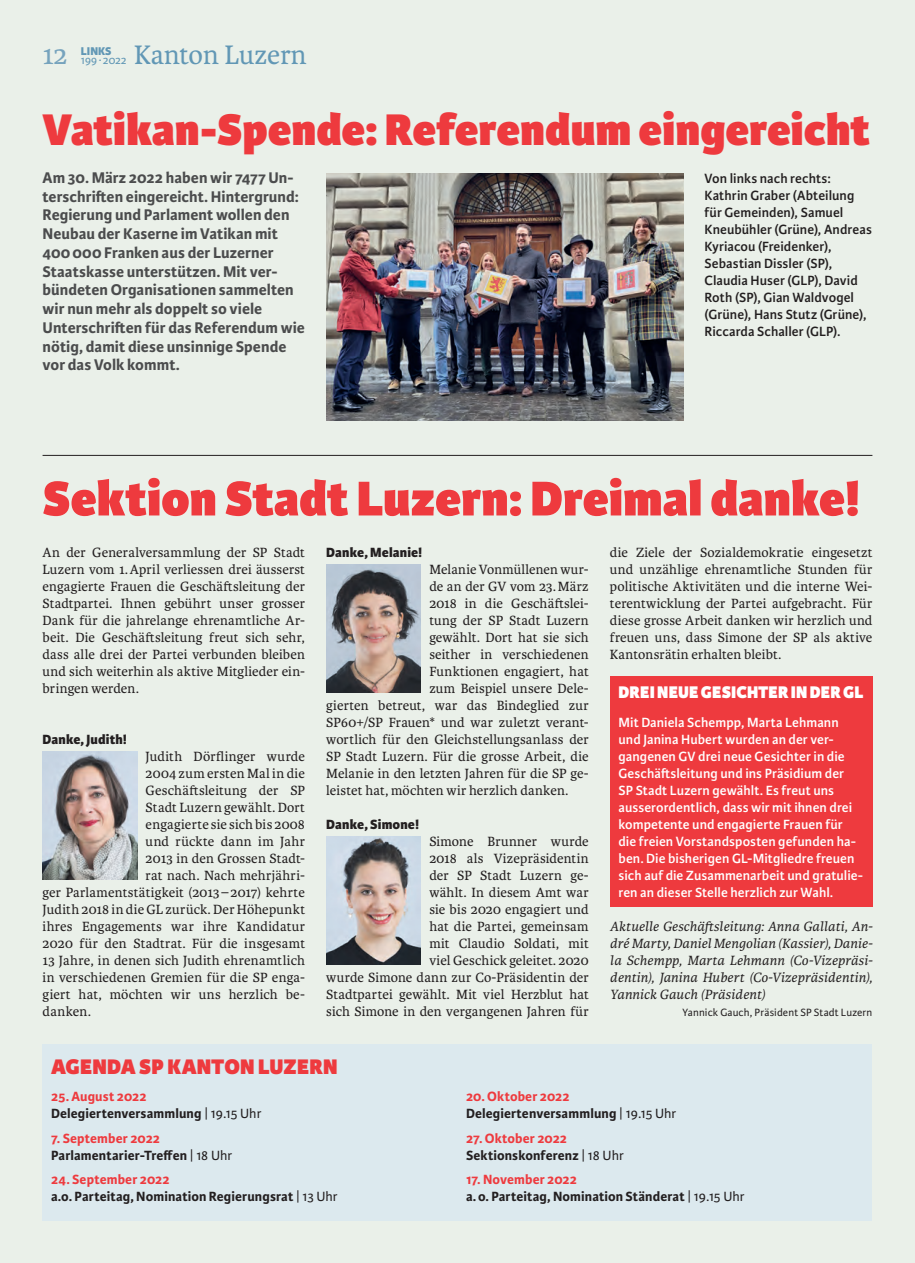
<style>
.page{position:relative;width:915px;height:1263px;background:#fff}
.page>*{position:absolute;margin:0;border:0;box-sizing:border-box;transform-origin:0 0}
.t1{font:800 52.2px "Karmina Sans";color:#ee3a3e}
.t2{font:800 47.25px "Karmina Sans";letter-spacing:.005em;color:#ee3a3e}
.t3{font:28.5px "Karmina";color:#6197b5}
.t4{font:28.5px "Karmina";color:#76a3bd}
.t5{font:800 22.5px "Karmina Sans";letter-spacing:.005em;color:#ee3a3e}
.t6{font:800 18px "Karmina Sans";letter-spacing:.01em;color:#fff}
.t7{font:700 16.5px/18.8px "Karmina Sans";letter-spacing:.005em;color:#4b4c4d}
.t8{font:14.25px/17px "Karmina";letter-spacing:.01em;color:#231f20;text-align:justify}
.t9{font:600 14.25px/17px "Karmina Sans";letter-spacing:.005em;color:#fff}
.t10{font:700 14.25px/16.5px "Karmina Sans";letter-spacing:.01em;color:#231f20}
.t11{font:600 14.25px/17px "Karmina Sans";letter-spacing:.005em;color:#231f20}
.t12{font:italic 14.25px/17px "Karmina";letter-spacing:.01em;color:#231f20;text-align:justify}
.t13{font:800 14.25px "Karmina Sans";letter-spacing:.01em;color:#231f20}
.t14{font:12px "Karmina Sans";letter-spacing:-.025em;color:#6197b5}
.t15{font:800 12px "Karmina Sans";color:#6197b5}
.t16{font:11.25px "Karmina Sans";letter-spacing:.01em;color:#231f20}
.s1{color:#ee3a3e}
.s2{font-weight:400}
</style>
<div class="page">
<div style="left:0;top:0;width:914px;height:1263px;background:#eaf0e9"></div>
<div style="left:43px;top:1044px;width:829px;height:176px;background:#dce9ee"></div>
<img style="left:43px;top:751px;width:94px;height:128px">
<img style="left:326px;top:564px;width:94px;height:129px">
<img style="left:326px;top:836px;width:94px;height:129px">
<img style="left:326px;top:173px;width:357px;height:248px">
<hr style="left:43px;top:455px;width:829px;height:1px;background:#231f20">
<div style="left:609px;top:676px;width:263px;height:231px;background:#ee3a3e"></div>
<p class="t14" style="left:81px;top:53px;width:47px">199∙ 2022</p>
<h3 class="t3" style="left:134px;top:39px;width:174px">Kanton Luzern</h3>
<h3 class="t4" style="left:43px;top:39px;width:27px">12</h3>
<p class="t15" style="left:81px;top:44px;width:32px">LINKS</p>
<h2 class="t2" style="left:43px;top:102px;width:828px">Vatikan-Spende: Referendum eingereicht</h2>
<p class="t7" style="left:43px;top:168px;width:264px">Am 30. März 2022 haben wir 7477 Un&shy;terschriften eingereicht. Hintergrund:<br>Regierung und Parlament wollen den Neubau der Kaserne im Vatikan mit 400000 Franken aus der Luzerner Staatskasse unterstützen. Mit ver&shy;bündeten Organisationen sammelten wir nun mehr als doppelt so viele Unterschriften für das Referendum wie nötig, damit diese unsinnige Spende vor das Volk kommt.</p>
<p class="t11" style="left:704px;top:170px;width:169px">Von links nach rechts:<br>Kathrin Graber (Abteilung für Gemeinden), Samuel<br>Kneubühler (Grüne), Andreas<br>Kyriacou (Freidenker),<br>Sebastian Dissler (SP),<br>Claudia Huser (GLP), David<br>Roth (SP), Gian Waldvogel (Grüne), Hans Stutz (Grüne),<br>Riccarda Schaller (GLP).</p>
<h1 class="t1" style="left:43px;top:467px;width:818px">Sektion Stadt Luzern: Dreimal danke!</h1>
<p class="t8" style="left:43px;top:544px;width:264px">An der Generalversammlung der SP Stadt Luzern vom 1.April verliessen drei äusserst engagierte Frauen die Geschäftsleitung der Stadtpartei. Ihnen gebührt unser grosser Dank für die jahrelange ehrenamtliche Ar&shy;beit. Die Geschäftsleitung freut sich sehr, dass alle drei der Partei verbunden bleiben und sich weiterhin als aktive Mitglieder ein&shy;bringen werden.</p>
<p class="t13" style="left:43px;top:731px;width:86px">Danke, Judith!</p>
<p class="t8" style="left:146px;top:748px;width:161px">Judith Dörflinger wurde</p>
<p class="t8" style="left:146px;top:765px;width:161px">2004 zum ersten Mal in die</p>
<p class="t8" style="left:146px;top:782px;width:161px">Geschäftsleitung der SP</p>
<p class="t8" style="left:146px;top:799px;width:161px">Stadt Luzern gewählt. Dort</p>
<p class="t8" style="left:146px;top:816px;width:161px">engagierte sie sich bis 2008</p>
<p class="t8" style="left:146px;top:833px;width:161px">und rückte dann im Jahr</p>
<p class="t8" style="left:146px;top:850px;width:161px">2013 in den Grossen Stadt-</p>
<p class="t8" style="left:146px;top:867px;width:161px">rat nach. Nach mehrjähri-</p>
<p class="t8" style="left:43px;top:884px;width:264px">ger Parlamentstätigkeit (2013 – 2017) kehrte</p>
<p class="t8" style="left:43px;top:901px;width:264px">Judith 2018 in die GL zurück. Der Höhepunkt</p>
<p class="t8" style="left:43px;top:918px;width:264px">ihres Engagements war ihre Kandidatur</p>
<p class="t8" style="left:43px;top:935px;width:264px">2020 für den Stadtrat. Für die insgesamt</p>
<p class="t8" style="left:43px;top:952px;width:264px">13 Jahre, in denen sich Judith ehrenamtlich</p>
<p class="t8" style="left:43px;top:969px;width:264px">in verschiedenen Gremien für die SP enga-</p>
<p class="t8" style="left:43px;top:986px;width:263px">giert hat, möchten wir uns herzlich be-</p>
<p class="t8" style="left:43px;top:1003px;width:50px">danken.</p>
<p class="t13" style="left:326px;top:544px;width:98px">Danke, Melanie!</p>
<p class="t8" style="left:609px;top:544px;width:264px">die Ziele der Sozialdemokratie eingesetzt und unzählige ehrenamtliche Stunden für politische Aktivitäten und die interne Wei&shy;terentwicklung der Partei aufgebracht. Für diese grosse Arbeit danken wir herzlich und freuen uns, dass Simone der SP als aktive Kantonsrätin erhalten bleibt.</p>
<p class="t8" style="left:429px;top:561px;width:161px">Melanie Vonmüllenen wur-</p>
<p class="t8" style="left:429px;top:578px;width:161px">de an der GV vom 23.März</p>
<p class="t8" style="left:429px;top:595px;width:161px">2018 in die Geschäftslei-</p>
<p class="t8" style="left:429px;top:612px;width:161px">tung der SP Stadt Luzern</p>
<p class="t8" style="left:429px;top:629px;width:161px">gewählt. Dort hat sie sich</p>
<p class="t8" style="left:429px;top:646px;width:161px">seither in verschiedenen</p>
<p class="t8" style="left:429px;top:663px;width:161px">Funktionen engagiert, hat</p>
<p class="t8" style="left:429px;top:680px;width:161px">zum Beispiel unsere Dele-</p>
<p class="t8" style="left:326px;top:697px;width:264px">gierten betreut, war das Bindeglied zur</p>
<p class="t8" style="left:326px;top:714px;width:264px">SP60+/SP Frauen* und war zuletzt verant-</p>
<p class="t8" style="left:326px;top:731px;width:264px">wortlich für den Gleichstellungsanlass der</p>
<p class="t8" style="left:326px;top:748px;width:264px">SP Stadt Luzern. Für die grosse Arbeit, die</p>
<p class="t8" style="left:326px;top:765px;width:264px">Melanie in den letzten Jahren für die SP ge-</p>
<p class="t8" style="left:326px;top:782px;width:243px">leistet hat, möchten wir herzlich danken.</p>
<p class="t13" style="left:326px;top:816px;width:94px">Danke, Simone!</p>
<p class="t8" style="left:326px;top:833px;width:264px;text-align:right">Simone Brunner wurde<br>2018 als Vizepräsidentin<br>der SP Stadt Luzern ge-<br>wählt. In diesem Amt war<br>sie bis 2020 engagiert und<br>hat die Partei, gemeinsam<br>mit Claudio Soldati, mit<br>viel Geschick geleitet. 2020<br>wurde Simone dann zur Co-Präsidentin der<br>Stadtpartei gewählt. Mit viel Herzblut hat sich Simone in den vergangenen Jahren für</p>
<p class="t6" style="left:618px;top:682px;width:246px">DREI NEUE GESICHTER IN DER GL</p>
<p class="t9" style="left:618px;top:714px;width:246px">Mit Daniela Schempp, Marta Lehmann und Janina Hubert wurden an der ver&shy;gangenen GV drei neue Gesichter in die Geschäftsleitung und ins Präsidium der<br>SP Stadt Luzern gewählt. Es freut uns ausserordentlich, dass wir mit ihnen drei kompetente und engagierte Frauen für die freien Vorstandsposten gefunden ha&shy;ben. Die bisherigen GL-Mitgliedre freuen sich auf die Zusammenarbeit und gratulie&shy;ren an dieser Stelle herzlich zur Wahl.</p>
<p class="t12" style="left:609px;top:918px;width:264px">Aktuelle Geschäftsleitung: Anna Gallati, An&shy;dré Marty, Daniel Mengolian (Kassier), Danie&shy;la Schempp, Marta Lehmann (Co-Vizepräsi&shy;dentin), Janina Hubert (Co-Vizepräsidentin), Yannick Gauch (Präsident)</p>
<p class="t16" style="left:682px;top:1006px;width:191px">Yannick Gauch, Präsident SP Stadt Luzern</p>
<h3 class="t5" style="left:51px;top:1053px;width:288px">AGENDA SP KANTON LUZERN</h3>
<p class="t10" style="left:51px;top:1088px;width:212px;line-height:17px"><span class="s1">25. August 2022<br></span>Delegiertenversammlung <span class="s2">| 19.15 Uhr</span></p>
<p class="t10" style="left:51px;top:1130px;width:182px"><span class="s1">7. September 2022<br></span>Parlamentarier-Treffen <span class="s2">| 18 Uhr</span></p>
<p class="t10" style="left:51px;top:1172px;width:288px"><span class="s1">24. September 2022<br></span>a.o. Parteitag, Nomination Regierungsrat <span class="s2">| 13 Uhr</span></p>
<p class="t10" style="left:466px;top:1088px;width:212px;line-height:17px"><span class="s1">20. Oktober 2022<br></span>Delegiertenversammlung <span class="s2">| 19.15 Uhr</span></p>
<p class="t10" style="left:466px;top:1130px;width:159px"><span class="s1">27. Oktober 2022<br></span>Sektionskonferenz <span class="s2">| 18 Uhr</span></p>
<p class="t10" style="left:466px;top:1172px;width:280px"><span class="s1">17. November 2022<br></span>a.o. Parteitag, Nomination Ständerat <span class="s2">| 19.15 Uhr</span></p>
</div>
